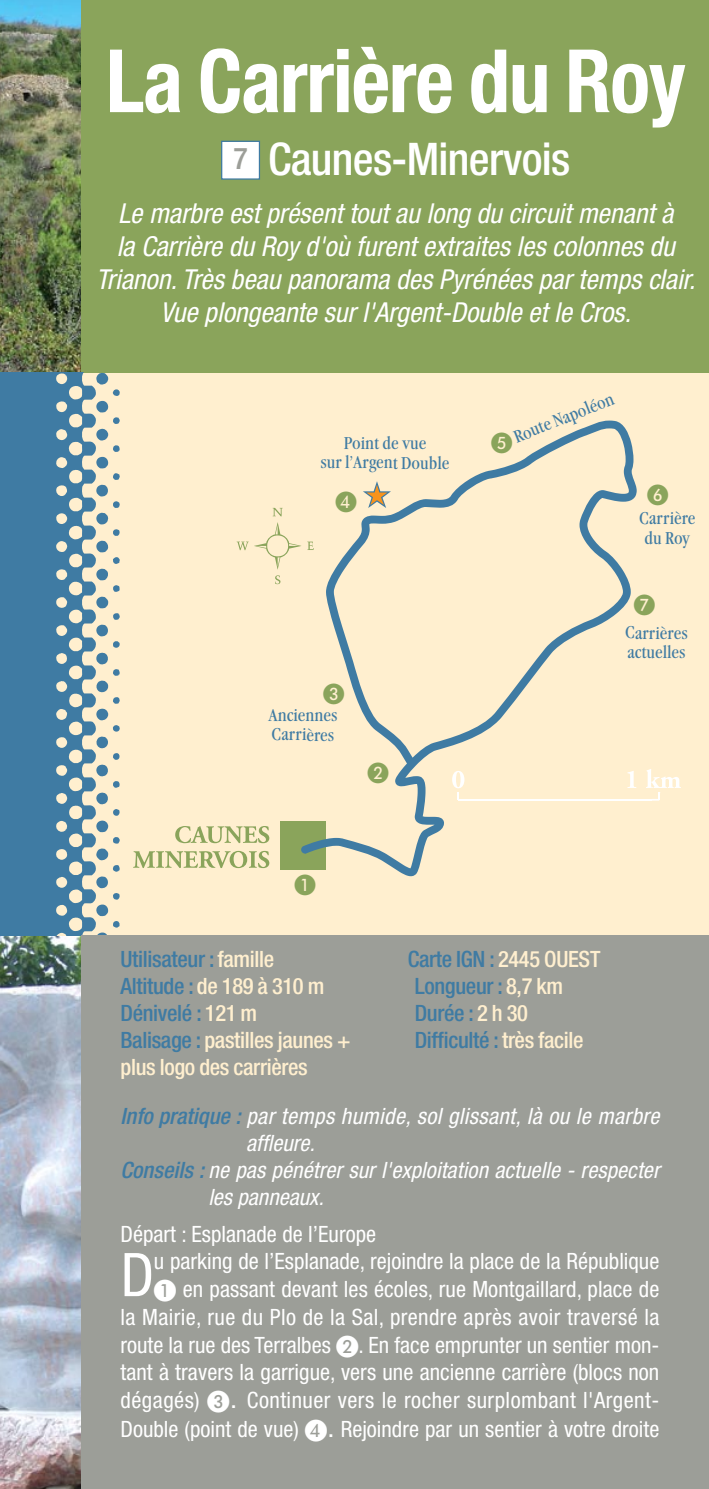
<style>
.page{position:relative;width:709px;height:1489px;background:#fff}
.page>*{position:absolute;margin:0;border:0;box-sizing:border-box;transform-origin:0 0}
.t1{font:700 condensed 87.5px "Helvetica Neue LT Com";letter-spacing:-.015em;color:#fff;scale:.95 1}
.t2{font:condensed 60.25px "Helvetica Neue LT Com";color:#fff}
.t3{font:500 condensed 45px "Helvetica Neue LT Com";letter-spacing:-.015em;color:#fff}
.t4{font:500 condensed 30px "Helvetica Neue LT Com";color:#9c9e98}
.t5{font:italic condensed 27.5px/33px "Helvetica Neue LT Com";color:#fff;text-align:center}
.t6{font:condensed 22.5px/28px "Helvetica Neue LT Com";letter-spacing:.005em;color:#fff;text-align:right}
.t7{font:italic condensed 22.5px "Helvetica Neue LT Com";letter-spacing:.005em;color:#fff}
.t8{font:500 condensed 22.5px/27px "Helvetica Neue LT Com";letter-spacing:-.015em;color:#ffefcf}
.t9{font:500 condensed 22.5px/27px "Helvetica Neue LT Com";letter-spacing:-.015em;color:#3f7ba3}
.t10{font:17.75px/19.5px "Garamond Condensed";letter-spacing:-.005em;color:#3f7ba3}
.s1{color:#3f7ba3}
.s2{color:#ffefcf}
.s3{font-weight:500;color:#3f7ba3}
.s4{font-family:"Lucida Grande";font-stretch:normal}
</style>
<div class="page">
<div style="left:17px;top:372px;width:692px;height:564px;background:#ffefcf"></div>
<img style="left:0;top:0;width:81px;height:372px">
<div style="left:81px;top:0;width:628px;height:372px;background:#8aa45b"></div>
<svg style="left:0;top:372px;width:95px;height:563px;background:#5d8da9"></svg>
<svg style="left:95px;top:372px;width:25px;height:563px"></svg>
<img style="left:0;top:936px;width:81px;height:552px">
<div style="left:222px;top:142px;width:37px;height:36px;background:#fff"></div>
<div style="left:221px;top:141px;width:39px;height:39px;border:1px solid #3f7ba3"></div>
<div style="left:81px;top:935px;width:628px;height:553px;background:#9c9e98"></div>
<div style="left:280px;top:820px;width:46px;height:49px;background:#8aa45b"></div>
<svg style="left:175px;top:826px;width:94px;height:17px"></svg>
<svg style="left:133px;top:850px;width:136px;height:18px"></svg>
<svg style="left:237px;top:508px;width:64px;height:76px"></svg>
<svg style="left:636px;top:769px;width:45px;height:31px"></svg>
<svg style="left:301px;top:420px;width:335px;height:456px"></svg>
<svg style="left:363px;top:481px;width:28px;height:27px"></svg>
<svg style="left:336px;top:491px;width:20px;height:21px"></svg>
<svg style="left:491px;top:432px;width:21px;height:21px"></svg>
<svg style="left:634px;top:594px;width:2px;height:21px"></svg>
<svg style="left:301px;top:874px;width:14px;height:2px"></svg>
<svg style="left:368px;top:762px;width:20px;height:21px"></svg>
<svg style="left:323px;top:683px;width:21px;height:20px"></svg>
<h1 class="t1" style="left:106px;top:31px;width:612px">La Carrière du Roy</h1>
<h3 class="t3" style="left:268px;top:142px;width:304px">Caunes-Minervois</h3>
<p class="t5" style="left:96px;top:199px;width:600px">Le marbre est présent tout au long du circuit menant à<br>la Carrière du Roy d'où furent extraites les colonnes du Trianon. Très beau panorama des Pyrénées par temps clair.<br>Vue plongeante sur l'Argent-Double et le Cros.</p>
<h3 class="t4" style="left:233px;top:148px;width:16px">7</h3>
<p class="t10" style="left:320px;top:434px;width:130px;text-align:center">Point de vue<br>sur l’Argent Double</p>
<p class="t10" style="left:268px;top:706px;width:70px">Anciennes<br>Carrières</p>
<p class="t10" style="left:511px;top:430px;width:108px;rotate:-22deg">Route Napoléon</p>
<p class="t10" style="left:639px;top:510px;width:58px">Carrière du Roy</p>
<p class="t10" style="left:625px;top:624px;width:64px">Carrières actuelles</p>
<p class="t8" style="left:120px;top:947px;width:232px"><span class="s1">Utilisateur :</span> famille<br><span class="s1">Altitude :</span> de 189 à 310 m<br><span class="s1">Dénivelé :</span> 121 m<br><span class="s1">Balisage :</span> pastilles jaunes + plus logo des carrières</p>
<p class="t9" style="left:415px;top:947px;width:187px;text-indent:-7px">Carte IGN : <span class="s2">2445 OUEST<br></span>Longueur : <span class="s2">8,7 km<br></span>Durée : <span class="s2">2 h 30<br></span>Difficulté : <span class="s2">très facile</span></p>
<p class="t7" style="left:120px;top:1107px;width:540px"><span class="s3">Info pratique :</span> par temps humide, sol glissant, là ou le marbre</p>
<p class="t7" style="left:246px;top:1134px;width:70px">affleure.</p>
<p class="t7" style="left:120px;top:1161px;width:540px"><span class="s3">Conseils :</span> ne pas pénétrer sur l'exploitation actuelle - respecter</p>
<p class="t7" style="left:208px;top:1188px;width:117px">les panneaux.</p>
<p class="t6" style="left:120px;top:1221px;width:257px">Départ : Esplanade de l’Europe</p>
<h2 class="t2" style="left:120px;top:1252px;width:35px">D</h2>
<p class="t6" style="left:120px;top:1248px;width:540px">u parking de l’Esplanade, rejoindre la place de la République<br>❶ en passant devant les écoles, rue Montgaillard, place de<br>la Mairie, rue du Plo de la Sal, prendre après avoir traversé la route la rue des Terralbes ❷. En face emprunter un sentier mon&shy;tant à travers la garrigue, vers une ancienne carrière (blocs non dégagés) ❸<span class="s4">.</span> Continuer vers le rocher surplombant l'Argent-Double (point de vue) ❹<span class="s4">.</span> Rejoindre par un sentier à votre droite</p>
</div>
